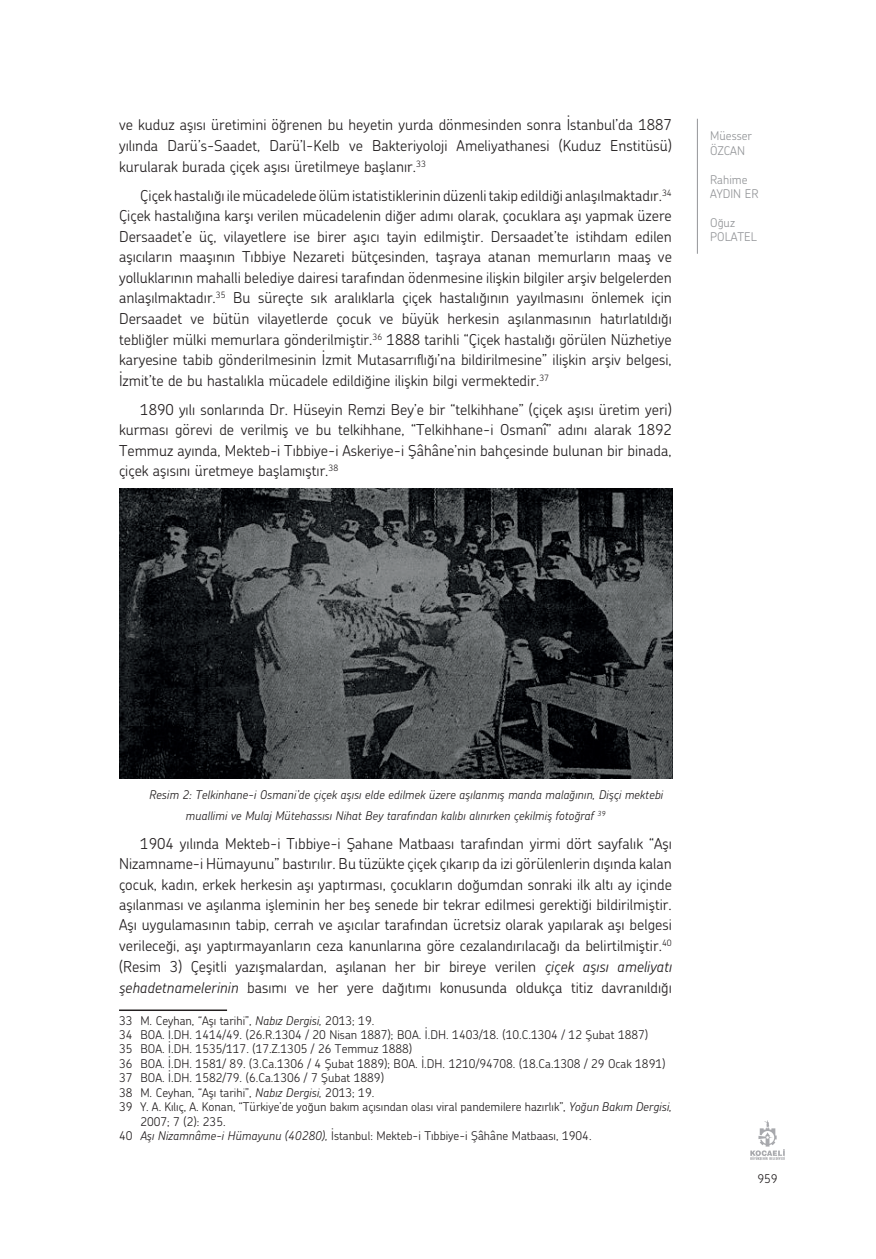
<style>
.page{position:relative;width:876px;height:1259px;background:#fff}
.page>*{position:absolute;margin:0;border:0;box-sizing:border-box;transform-origin:0 0}
.t1{font:300 15px/20.5px "Chevin";color:#231f20;text-align:justify}
.t2{font:300 12px "Chevin";color:#231f20}
.t3{font:italic 300 12px/20.9px "Chevin";color:#231f20}
.t4{font:300 12px/14.4px "Chevin";color:#939598}
.s1{font-style:italic}
</style>
<div class="page">
<img style="left:119px;top:488px;width:553px;height:290px">
<hr style="left:119px;top:1009px;width:108px;height:2px;background:#231f20">
<hr style="left:697px;top:119px;width:1px;height:135px;background:#939598">
<svg style="left:750px;top:1120px;width:35px;height:40px"></svg>
<p class="t1" style="left:119px;top:115px;width:554px">ve kuduz aşısı üretimini öğrenen bu heyetin yurda dönmesinden sonra İstanbul’da 1887 yılında Darü’s-Saadet, Darü’l-Kelb ve Bakteriyoloji Ameliyathanesi (Kuduz Enstitüsü) kurularak burada çiçek aşısı üretilmeye başlanır.<sup>33</sup></p>
<p class="t1" style="left:119px;top:185px;width:554px;text-indent:21px">Çiçek hastalığı ile mücadelede ölüm istatistiklerinin düzenli takip edildiği anlaşılmaktadır.<sup>34<br></sup>Çiçek hastalığına karşı verilen mücadelenin diğer adımı olarak, çocuklara aşı yapmak üzere Dersaadet’e üç, vilayetlere ise birer aşıcı tayin edilmiştir. Dersaadet’te istihdam edilen aşıcıların maaşının Tıbbiye Nezareti bütçesinden, taşraya atanan memurların maaş ve yolluklarının mahalli belediye dairesi tarafından ödenmesine ilişkin bilgiler arşiv belgelerden anlaşılmaktadır.<sup>35</sup> Bu süreçte sık aralıklarla çiçek hastalığının yayılmasını önlemek için Dersaadet ve bütün vilayetlerde çocuk ve büyük herkesin aşılanmasının hatırlatıldığı tebliğler mülki memurlara gönderilmiştir.<sup>36</sup> 1888 tarihli “Çiçek hastalığı görülen Nüzhetiye karyesine tabib gönderilmesinin İzmit Mutasarrıflığı’na bildirilmesine” ilişkin arşiv belgesi, İzmit’te de bu hastalıkla mücadele edildiğine ilişkin bilgi vermektedir.<sup>37</sup></p>
<p class="t1" style="left:119px;top:399px;width:554px;text-indent:21px">1890 yılı sonlarında Dr. Hüseyin Remzi Bey’e bir “telkihhane” (çiçek aşısı üretim yeri) kurması görevi de verilmiş ve bu telkihhane, “Telkihhane-i Osmanî” adını alarak 1892<br>Temmuz ayında, Mekteb-i Tıbbiye-i Askeriye-i Şâhâne’nin bahçesinde bulunan bir binada, çiçek aşısını üretmeye başlamıştır.<sup>38</sup></p>
<p class="t4" style="left:710px;top:129px;width:43px">Müesser<br>ÖZCAN</p>
<p class="t4" style="left:710px;top:172px;width:50px">Rahime<br>AYDIN ER</p>
<p class="t4" style="left:710px;top:215px;width:48px">Oğuz<br>POLATEL</p>
<p class="t3" style="left:186px;top:784px;width:479px;text-indent:-37px">Resim 2: Telkinhane-i Osmani’de çiçek aşısı elde edilmek üzere aşılanmış manda malağının, Dişçi mektebi muallimi ve Mulaj Mütehassısı Nihat Bey tarafından kalıbı alınırken çekilmiş fotoğraf <sup>39</sup></p>
<p class="t1" style="left:119px;top:833px;width:554px;text-indent:21px">1904 yılında Mekteb-i Tıbbiye-i Şahane Matbaası tarafından yirmi dört sayfalık “Aşı Nizamname-i Hümayunu” bastırılır. Bu tüzükte çiçek çıkarıp da izi görülenlerin dışında kalan çocuk, kadın, erkek herkesin aşı yaptırması, çocukların doğumdan sonraki ilk altı ay içinde aşılanması ve aşılanma işleminin her beş senede bir tekrar edilmesi gerektiği bildirilmiştir.<br>Aşı uygulamasının tabip, cerrah ve aşıcılar tarafından ücretsiz olarak yapılarak aşı belgesi verileceği, aşı yaptırmayanların ceza kanunlarına göre cezalandırılacağı da belirtilmiştir.<sup>40 </sup>(Resim 3) Çeşitli yazışmalardan, aşılanan her bir bireye verilen <span class="s1">çiçek aşısı ameliyatı şehadetnamelerinin</span> basımı ve her yere dağıtımı konusunda oldukça titiz davranıldığı</p>
<p class="t2" style="left:119px;top:1012px;width:257px">33 M. Ceyhan, “Aşı tarihi”, <span class="s1">Nabız Dergisi,</span> 2013; 19.</p>
<p class="t2" style="left:119px;top:1027px;width:531px">34 BOA. İ.DH. 1414/49. (26.R.1304 / 20 Nisan 1887); BOA. İ.DH. 1403/18. (10.C.1304 / 12 Şubat 1887)</p>
<p class="t2" style="left:119px;top:1041px;width:295px">35 BOA. İ.DH. 1535/117. (17.Z.1305 / 26 Temmuz 1888)</p>
<p class="t2" style="left:119px;top:1055px;width:548px">36 BOA. İ.DH. 1581/ 89. (3.Ca.1306 / 4 Şubat 1889); BOA. İ.DH. 1210/94708. (18.Ca.1308 / 29 Ocak 1891)</p>
<p class="t2" style="left:119px;top:1070px;width:266px">37 BOA. İ.DH. 1582/79. (6.Ca.1306 / 7 Şubat 1889)</p>
<p class="t2" style="left:119px;top:1084px;width:257px">38 M. Ceyhan, “Aşı tarihi”, <span class="s1">Nabız Dergisi,</span> 2013; 19.</p>
<p class="t2" style="left:119px;top:1099px;width:554px">39 Y. A. Kılıç, A. Konan, “Türkiye’de yoğun bakım açısından olası viral pandemilere hazırlık”, <span class="s1">Yoğun Bakım Dergisi,</span></p>
<p class="t2" style="left:140px;top:1113px;width:87px">2007; 7 (2): 235.</p>
<p class="t2" style="left:119px;top:1127px;width:474px">40 <span class="s1">Aşı Nizamnâme-i Hümayunu (40280),</span> İstanbul: Mekteb-i Tıbbiye-i Şâhâne Matbaası, 1904.</p>
<p class="t2" style="left:757px;top:1170px;width:22px">959</p>
</div>
